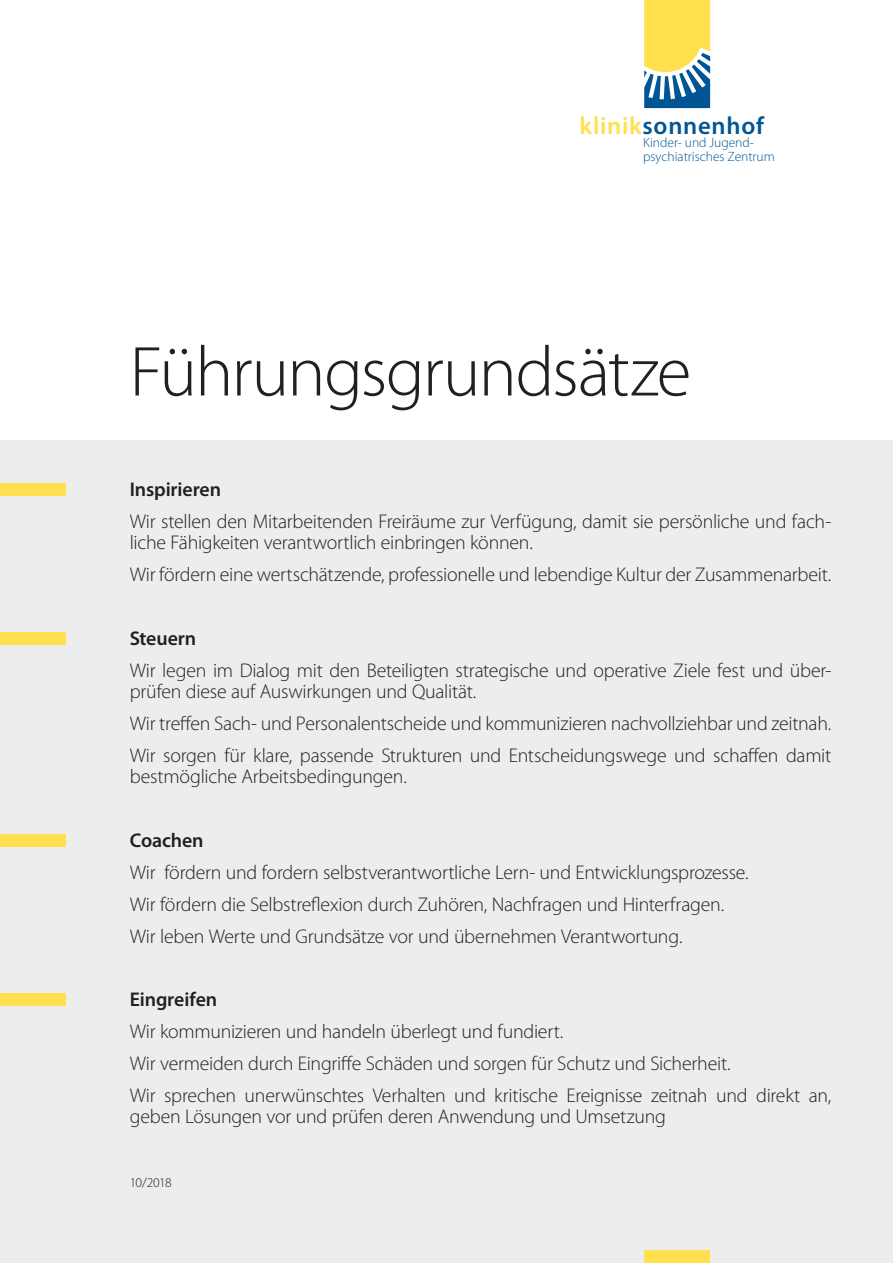
<style>
.page{position:relative;width:893px;height:1263px;background:#fff}
.page>*{position:absolute;margin:0;border:0;box-sizing:border-box;transform-origin:0 0}
.t1{font:300 71.25px "Myriad Pro";letter-spacing:-.025em;color:#231f20}
.t2{font:600 24.75px "Myriad Pro";letter-spacing:.03em;color:#005595}
.t3{font:300 19.8px/32px "Myriad Pro";letter-spacing:-.015em;color:#231f20}
.t4{font:600 19.8px "Myriad Pro";letter-spacing:-.005em;color:#231f20}
.t5{font:300 13.5px/13.8px "Myriad Pro";color:#005595}
.t6{font:300 13.5px "Myriad Pro";letter-spacing:-.05em;color:#231f20}
.s1{color:#ffe04e}
</style>
<div class="page">
<div style="left:0;top:440px;width:893px;height:823px;background:#ededee"></div>
<div style="left:0;top:483px;width:66px;height:13px;background:#ffe04e"></div>
<div style="left:0;top:632px;width:66px;height:13px;background:#ffe04e"></div>
<div style="left:0;top:834px;width:66px;height:13px;background:#ffe04e"></div>
<div style="left:0;top:993px;width:66px;height:13px;background:#ffe04e"></div>
<div style="left:644px;top:1250px;width:66px;height:13px;background:#ffe04e"></div>
<svg style="left:644px;top:0;width:66px;height:108px;background:#bfc27b"></svg>
<p class="t2" style="left:579px;top:112px;width:186px"><span class="s1">klinik</span>sonnenhof</p>
<p class="t5" style="left:643px;top:136px;width:133px">Kinder- und Jugend&shy;psychiatrisches Zentrum</p>
<h1 class="t1" style="left:130px;top:333px;width:563px">Führungsgrundsätze</h1>
<p class="t4" style="left:130px;top:478px;width:93px">Inspirieren</p>
<p class="t3" style="left:130px;top:511px;width:703px;line-height:21.3px">Wir stellen den Mitarbeitenden Freiräume zur Verfügung, damit sie persönliche und fach&shy;liche Fähigkeiten verantwortlich einbringen können.</p>
<p class="t3" style="left:130px;top:559px;width:703px">Wir fördern eine wertschätzende, professionelle und lebendige Kultur der Zusammenarbeit.</p>
<p class="t4" style="left:130px;top:627px;width:68px">Steuern</p>
<p class="t3" style="left:130px;top:660px;width:703px;line-height:21.3px">Wir legen im Dialog mit den Beteiligten strategische und operative Ziele fest und über&shy;prüfen diese auf Auswirkungen und Qualität.</p>
<p class="t3" style="left:130px;top:708px;width:703px">Wir treffen Sach- und Personalentscheide und kommunizieren nachvollziehbar und zeitnah.<br>Wir sorgen für klare, passende Strukturen und Entscheidungswege und schaffen damit</p>
<p class="t3" style="left:130px;top:761px;width:279px">bestmögliche Arbeitsbedingungen.</p>
<p class="t4" style="left:130px;top:829px;width:75px">Coachen</p>
<p class="t3" style="left:130px;top:856px;width:620px">Wir fördern und fordern selbstverantwortliche Lern- und Entwicklungsprozesse.<br>Wir fördern die Selbstreflexion durch Zuhören, Nachfragen und Hinterfragen.<br>Wir leben Werte und Grundsätze vor und übernehmen Verantwortung.</p>
<p class="t4" style="left:130px;top:989px;width:89px">Eingreifen</p>
<p class="t3" style="left:130px;top:1016px;width:703px">Wir kommunizieren und handeln überlegt und fundiert.<br>Wir vermeiden durch Eingriffe Schäden und sorgen für Schutz und Sicherheit.<br>Wir sprechen unerwünschtes Verhalten und kritische Ereignisse zeitnah und direkt an,</p>
<p class="t3" style="left:130px;top:1101px;width:538px">geben Lösungen vor und prüfen deren Anwendung und Umsetzung</p>
<p class="t6" style="left:130px;top:1175px;width:43px">10/2018</p>
</div>
